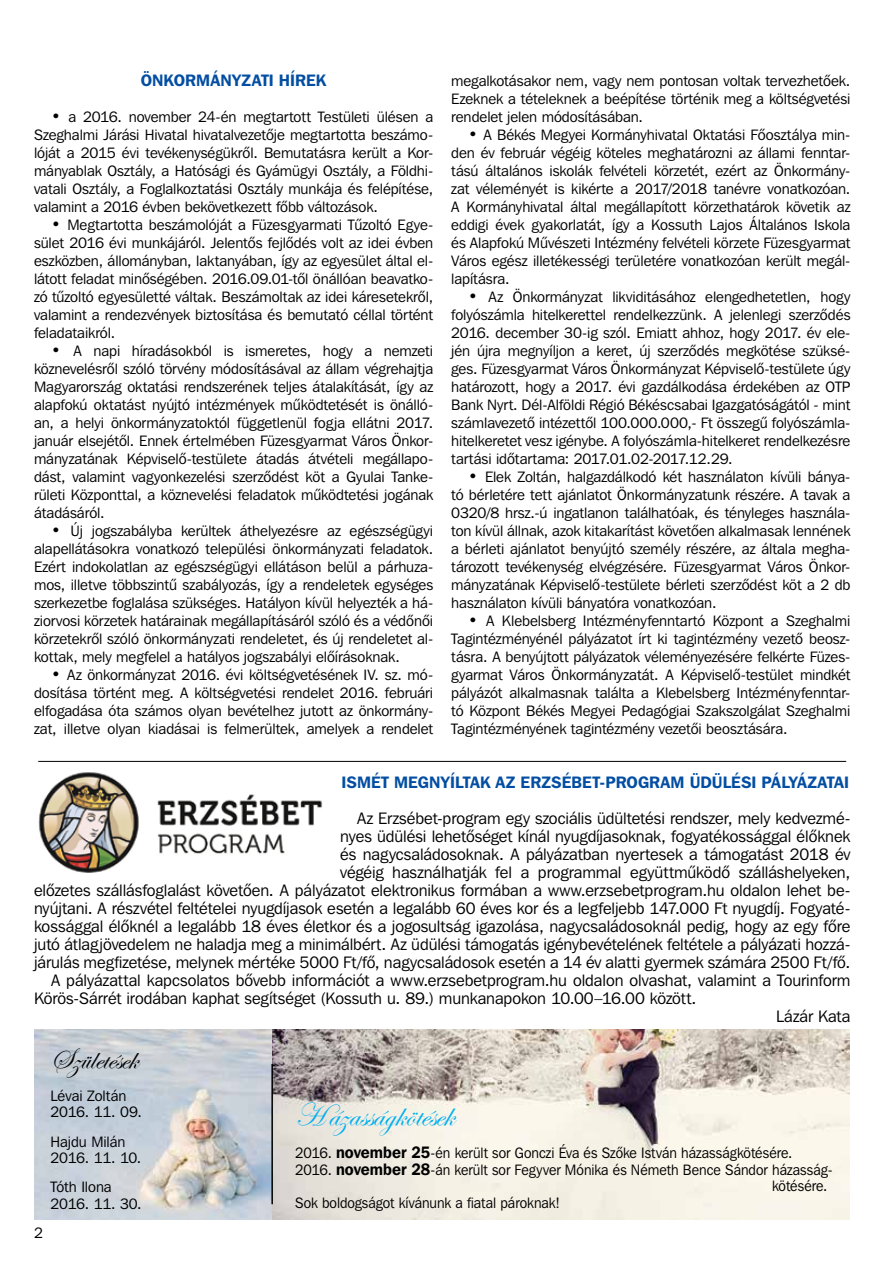
<style>
.page{position:relative;width:893px;height:1263px;background:#fff}
.page>*{position:absolute;margin:0;border:0;box-sizing:border-box;transform-origin:0 0}
.t1{font:33px "Edwardian Script ITC";letter-spacing:.005em;color:#00aeef}
.t2{font:30px "Edwardian Script ITC";letter-spacing:.01em;color:#000}
.t3{font:16.5px "Franklin Gothic Bk HU Book";letter-spacing:-.005em;color:#000}
.t4{font:16.5px "Franklin Gothic Demi HU Demi";letter-spacing:.005em;color:#034ea2}
.t5{font:15px/18px "Franklin Gothic Bk HU Book";letter-spacing:-.005em;color:#000;text-align:justify}
.t6{font:15px "Franklin Gothic Bk HU Book";letter-spacing:-.005em;color:#000;scale:.94 1}
.s1{font-size:16.5px}
.s2{font-family:"Franklin Gothic Demi HU Demi";font-size:16.5px}
</style>
<div class="page">
<hr style="left:38px;top:761px;width:808px;height:1px;background:#000">
<img style="left:38px;top:772px;width:285px;height:101px">
<img style="left:34px;top:1029px;width:815px;height:191px">
<hr style="left:271px;top:1064px;width:2px;height:140px;background:#000">
<p class="t4" style="left:141px;top:70px;width:187px">ÖNKORMÁNYZATI HÍREK</p>
<p class="t5" style="left:34px;top:107px;width:401px;text-indent:17px"><span class="s1">•</span> a 2016. november 24-én megtartott Testületi ülésen a Szeghalmi Járási Hivatal hivatalvezetôje megtartotta beszámo&shy;lóját a 2015 évi tevékenységükrôl. Bemutatásra került a Kor&shy;mányablak Osztály, a Hatósági és Gyámügyi Osztály, a Földhi&shy;vatali Osztály, a Foglalkoztatási Osztály munkája és felépítése, valamint a 2016 évben bekövetkezett fôbb változások.</p>
<p class="t5" style="left:34px;top:215px;width:401px;text-indent:17px"><span class="s1">•</span> Megtartotta beszámolóját a Füzesgyarmati Tûzoltó Egye&shy;sület 2016 évi munkájáról. Jelentôs fejlôdés volt az idei évben eszközben, állományban, laktanyában, így az egyesület által el&shy;látott feladat minôségében. 2016.09.01-tôl önállóan beavatko&shy;zó tûzoltó egyesületté váltak. Beszámoltak az idei káresetekrôl, valamint a rendezvények biztosítása és bemutató céllal történt feladataikról.</p>
<p class="t5" style="left:34px;top:341px;width:401px;text-indent:17px"><span class="s1">•</span> A napi híradásokból is ismeretes, hogy a nemzeti köznevelésrôl szóló törvény módosításával az állam végrehajtja Magyarország oktatási rendszerének teljes átalakítását, így az alapfokú oktatást nyújtó intézmények mûködtetését is önálló&shy;an, a helyi önkormányzatoktól függetlenül fogja ellátni 2017. január elsejétôl. Ennek értelmében Füzesgyarmat Város Önkor&shy;mányzatának Képviselô-testülete átadás átvételi megállapo&shy;dást, valamint vagyonkezelési szerzôdést köt a Gyulai Tanke&shy;rületi Központtal, a köznevelési feladatok mûködtetési jogának átadásáról.</p>
<p class="t5" style="left:34px;top:521px;width:401px;text-indent:17px"><span class="s1">•</span> Új jogszabályba kerültek áthelyezésre az egészségügyi alapellátásokra vonatkozó települési önkormányzati feladatok.<br>Ezért indokolatlan az egészségügyi ellátáson belül a párhuza&shy;mos, illetve többszintû szabályozás, így a rendeletek egységes szerkezetbe foglalása szükséges. Hatályon kívül helyezték a há&shy;ziorvosi körzetek határainak megállapításáról szóló és a védônôi körzetekrôl szóló önkormányzati rendeletet, és új rendeletet al&shy;kottak, mely megfelel a hatályos jogszabályi elôírásoknak.</p>
<p class="t5" style="left:34px;top:665px;width:401px;text-indent:17px"><span class="s1">•</span> Az önkormányzat 2016. évi költségvetésének IV. sz. mó&shy;dosítása történt meg. A költségvetési rendelet 2016. februári elfogadása óta számos olyan bevételhez jutott az önkormány&shy;zat, illetve olyan kiadásai is felmerültek, amelyek a rendelet</p>
<p class="t5" style="left:451px;top:71px;width:401px">megalkotásakor nem, vagy nem pontosan voltak tervezhetôek.<br>Ezeknek a tételeknek a beépítése történik meg a költségvetési rendelet jelen módosításában.</p>
<p class="t5" style="left:451px;top:125px;width:401px;text-indent:17px"><span class="s1">•</span> A Békés Megyei Kormányhivatal Oktatási Fôosztálya min&shy;den év február végéig köteles meghatározni az állami fenntar&shy;tású általános iskolák felvételi körzetét, ezért az Önkormány&shy;zat véleményét is kikérte a 2017/2018 tanévre vonatkozóan.<br>A Kormányhivatal által megállapított körzethatárok követik az eddigi évek gyakorlatát, így a Kossuth Lajos Általános Iskola és Alapfokú Mûvészeti Intézmény felvételi körzete Füzesgyarmat Város egész illetékességi területére vonatkozóan került megál&shy;lapításra.</p>
<p class="t5" style="left:451px;top:287px;width:401px;text-indent:17px"><span class="s1">•</span> Az Önkormányzat likviditásához elengedhetetlen, hogy folyószámla hitelkerettel rendelkezzünk. A jelenlegi szerzôdés 2016. december 30-ig szól. Emiatt ahhoz, hogy 2017. év ele&shy;jén újra megnyíljon a keret, új szerzôdés megkötése szüksé&shy;ges. Füzesgyarmat Város Önkormányzat Képviselô-testülete úgy határozott, hogy a 2017. évi gazdálkodása érdekében az OTP Bank Nyrt. Dél-Alföldi Régió Békéscsabai Igazgatóságától - mint számlavezetô intézettôl 100.000.000,- Ft összegû folyószámla&shy;hitelkeretet vesz igénybe. A folyószámla-hitelkeret rendelkezésre tartási idôtartama: 2017.01.02-2017.12.29.</p>
<p class="t5" style="left:451px;top:467px;width:401px;text-indent:17px"><span class="s1">•</span> Elek Zoltán, halgazdálkodó két használaton kívüli bánya&shy;tó bérletére tett ajánlatot Önkormányzatunk részére. A tavak a 0320/8 hrsz.-ú ingatlanon találhatóak, és tényleges használa&shy;ton kívül állnak, azok kitakarítást követôen alkalmasak lennének a bérleti ajánlatot benyújtó személy részére, az általa megha&shy;tározott tevékenység elvégzésére. Füzesgyarmat Város Önkor&shy;mányzatának Képviselô-testülete bérleti szerzôdést köt a 2 db használaton kívüli bányatóra vonatkozóan.</p>
<p class="t5" style="left:451px;top:611px;width:401px;text-indent:17px"><span class="s1">•</span> A Klebelsberg Intézményfenntartó Központ a Szeghalmi Tagintézményénél pályázatot írt ki tagintézmény vezetô beosz&shy;tásra. A benyújtott pályázatok véleményezésére felkérte Füzes&shy;gyarmat Város Önkormányzatát. A Képviselô-testület mindkét pályázót alkalmasnak találta a Klebelsberg Intézményfenntar&shy;tó Központ Békés Megyei Pedagógiai Szakszolgálat Szeghalmi Tagintézményének tagintézmény vezetôi beosztására.</p>
<p class="t4" style="left:342px;top:772px;width:509px">ISMÉT MEGNYÍLTAK AZ ERZSÉBET-PROGRAM ÜDÜLÉSI PÁLYÁZATAI</p>
<p class="t3" style="left:357px;top:808px;width:495px">Az Erzsébet-program egy szociális üdültetési rendszer, mely kedvezmé-</p>
<p class="t3" style="left:340px;top:826px;width:512px">nyes üdülési lehetôséget kínál nyugdíjasoknak, fogyatékossággal élôknek</p>
<p class="t3" style="left:340px;top:844px;width:512px">és nagycsaládosoknak. A pályázatban nyertesek a támogatást 2018 év</p>
<p class="t3" style="left:340px;top:862px;width:512px">végéig használhatják fel a programmal együttmûködô szálláshelyeken,</p>
<p class="t3" style="left:34px;top:880px;width:818px">elôzetes szállásfoglalást követôen. A pályázatot elektronikus formában a www.erzsebetprogram.hu oldalon lehet be-</p>
<p class="t3" style="left:34px;top:898px;width:818px">nyújtani. A részvétel feltételei nyugdíjasok esetén a legalább 60 éves kor és a legfeljebb 147.000 Ft nyugdíj. Fogyaté-</p>
<p class="t3" style="left:34px;top:916px;width:818px">kossággal élôknél a legalább 18 éves életkor és a jogosultság igazolása, nagycsaládosoknál pedig, hogy az egy fôre</p>
<p class="t3" style="left:34px;top:934px;width:818px">jutó átlagjövedelem ne haladja meg a minimálbért. Az üdülési támogatás igénybevételének feltétele a pályázati hozzá-</p>
<p class="t3" style="left:34px;top:952px;width:818px">járulás megfizetése, melynek mértéke 5000 Ft/fô, nagycsaládosok esetén a 14 év alatti gyermek számára 2500 Ft/fô.</p>
<p class="t3" style="left:51px;top:970px;width:801px">A pályázattal kapcsolatos bôvebb információt a www.erzsebetprogram.hu oldalon olvashat, valamint a Tourinform</p>
<p class="t3" style="left:34px;top:988px;width:664px">Körös-Sárrét irodában kaphat segítséget (Kossuth u. 89.) munkanapokon 10.00–16.00 között.</p>
<p class="t3" style="left:776px;top:1006px;width:76px">Lázár Kata</p>
<h2 class="t2" style="left:51px;top:1042px;width:89px">Születések</h2>
<p class="t5" style="left:51px;top:1087px;width:93px;line-height:16.5px">Lévai Zoltán<br>2016. 11. 09.</p>
<p class="t5" style="left:51px;top:1133px;width:92px;line-height:16.5px">Hajdu Milán<br>2016. 11. 10.</p>
<p class="t5" style="left:51px;top:1179px;width:93px;line-height:16.5px">Tóth Ilona<br>2016. 11. 30.</p>
<h1 class="t1" style="left:295px;top:1097px;width:161px">Házasságkötések</h1>
<p class="t6" style="left:295px;top:1144px;width:531px">2016. <span class="s2">NOVEMBER 25</span>-én került sor Gonczi Éva és Szôke István házasságkötésére.</p>
<p class="t6" style="left:295px;top:1160px;width:573px">2016. <span class="s2">NOVEMBER 28</span>-án került sor Fegyver Mónika és Németh Bence Sándor házasság-</p>
<p class="t6" style="left:772px;top:1177px;width:60px">kötésére.</p>
<p class="t6" style="left:295px;top:1193px;width:283px">Sok boldogságot kívánunk a fiatal pároknak!</p>
<p class="t5" style="left:34px;top:1223px;width:10px">2</p>
</div>
